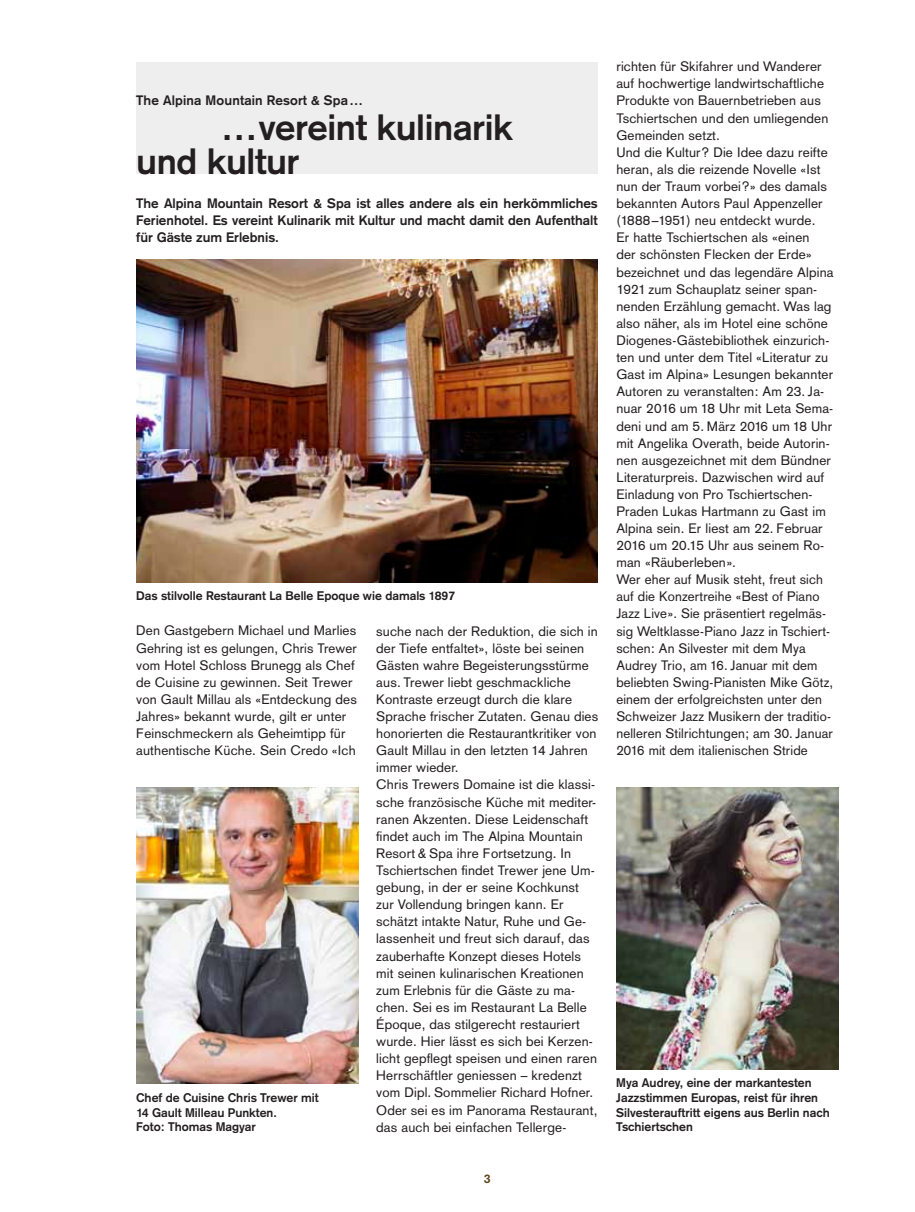
<style>
.page{position:relative;width:915px;height:1212px;background:#fff}
.page>*{position:absolute;margin:0;border:0;box-sizing:border-box;transform-origin:0 0}
.t1{font:700 36px/34.2px "Akzidenz Grotesk";letter-spacing:-.01em;color:#231f20}
.t2{font:13.5px/17.1px "Akzidenz Grotesk";letter-spacing:.01em;color:#231f20}
.t3{font:700 13.5px/17.1px "Akzidenz Grotesk";color:#231f20;text-align:justify}
.t4{font:700 12.3px/14.7px "Akzidenz Grotesk";color:#231f20}
.t5{font:700 12.3px "Akzidenz Grotesk";color:#5b481b}
</style>
<div class="page">
<div style="left:136px;top:62px;width:461px;height:112px;background:#eeeeef"></div>
<img style="left:136px;top:787px;width:222px;height:296px">
<img style="left:616px;top:787px;width:222px;height:282px">
<img style="left:136px;top:259px;width:461px;height:323px">
<p class="t3" style="left:136px;top:92px;width:228px">The Alpina Mountain Resort &amp; Spa…</p>
<h1 class="t1" style="left:136px;top:109px;width:378px;text-indent:85px">…vereint kulinarik und kultur</h1>
<p class="t3" style="left:136px;top:195px;width:463px">The Alpina Mountain Resort &amp; Spa ist alles andere als ein herkömmliches Ferienhotel. Es vereint Kulinarik mit Kultur und macht damit den Aufenthalt für Gäste zum Erlebnis.</p>
<p class="t4" style="left:136px;top:588px;width:320px">Das stilvolle Restaurant La Belle Epoque wie damals 1897</p>
<p class="t2" style="left:136px;top:622px;width:222px">Den Gastgebern Michael und Marlies Gehring ist es gelungen, Chris Trewer vom Hotel Schloss Brunegg als Chef de Cuisine zu gewinnen. Seit Trewer von Gault Millau als «Entdeckung des Jahres» bekannt wurde, gilt er unter Feinschmeckern als Geheimtipp für authentische Küche. Sein Credo «Ich</p>
<p class="t2" style="left:376px;top:622px;width:223px">suche nach der Reduktion, die sich in der Tiefe entfaltet», löste bei seinen Gästen wahre Begeisterungsstürme aus. Trewer liebt geschmackliche Kontraste erzeugt durch die klare Sprache frischer Zutaten. Genau dies honorierten die Restaurantkritiker von Gault Millau in den letzten 14 Jahren immer wieder.<br>Chris Trewers Domaine ist die klassi&shy;sche französische Küche mit mediter&shy;ranen Akzenten. Diese Leidenschaft findet auch im The Alpina Mountain Resort &amp; Spa ihre Fortsetzung. In Tschiertschen findet Trewer jene Um&shy;gebung, in der er seine Kochkunst zur Vollendung bringen kann. Er schätzt intakte Natur, Ruhe und Ge&shy;lassenheit und freut sich darauf, das zauberhafte Konzept dieses Hotels mit seinen kulinarischen Kreationen zum Erlebnis für die Gäste zu ma&shy;chen. Sei es im Restaurant La Belle Époque, das stilgerecht restauriert wurde. Hier lässt es sich bei Kerzen&shy;licht gepflegt speisen und einen raren Herrschäftler geniessen – kredenzt vom Dipl. Sommelier Richard Hofner.<br>Oder sei es im Panorama Restaurant, das auch bei einfachen Tellerge-</p>
<p class="t4" style="left:136px;top:1090px;width:184px">Chef de Cuisine Chris Trewer mit<br>14 Gault Milleau Punkten.<br>Foto: Thomas Magyar</p>
<p class="t5" style="left:483px;top:1171px;width:8px">3</p>
<p class="t2" style="left:616px;top:58px;width:219px">richten für Skifahrer und Wanderer auf hochwertige landwirtschaftliche Produkte von Bauernbetrieben aus Tschiertschen und den umliegenden Gemeinden setzt.<br>Und die Kultur? Die Idee dazu reifte heran, als die reizende Novelle «Ist nun der Traum vorbei?» des damals bekannten Autors Paul Appenzeller (1888–1951) neu entdeckt wurde.<br>Er hatte Tschiertschen als «einen<br>der schönsten Flecken der Erde» bezeichnet und das legendäre Alpina 1921 zum Schauplatz seiner span&shy;nenden Erzählung gemacht. Was lag also näher, als im Hotel eine schöne Diogenes-Gästebibliothek einzurich&shy;ten und unter dem Titel «Literatur zu Gast im Alpina» Lesungen bekannter Autoren zu veranstalten: Am 23. Ja&shy;nuar 2016 um 18 Uhr mit Leta Sema&shy;deni und am 5. März 2016 um 18 Uhr mit Angelika Overath, beide Autorin&shy;nen ausgezeichnet mit dem Bündner Literaturpreis. Dazwischen wird auf Einladung von Pro Tschiertschen-Praden Lukas Hartmann zu Gast im Alpina sein. Er liest am 22. Februar 2016 um 20.15 Uhr aus seinem Ro&shy;man «Räuberleben».<br>Wer eher auf Musik steht, freut sich auf die Konzertreihe «Best of Piano Jazz Live». Sie präsentiert regelmäs&shy;sig Weltklasse-Piano Jazz in Tschiert&shy;schen: An Silvester mit dem Mya Audrey Trio, am 16. Januar mit dem beliebten Swing-Pianisten Mike Götz, einem der erfolgreichsten unter den Schweizer Jazz Musikern der traditio&shy;nelleren Stilrichtungen; am 30. Januar 2016 mit dem italienischen Stride</p>
<p class="t4" style="left:616px;top:1075px;width:215px">Mya Audrey, eine der markantesten<br>Jazzstimmen Europas, reist für ihren<br>Silvesterauftritt eigens aus Berlin nach<br>Tschiertschen</p>
</div>
